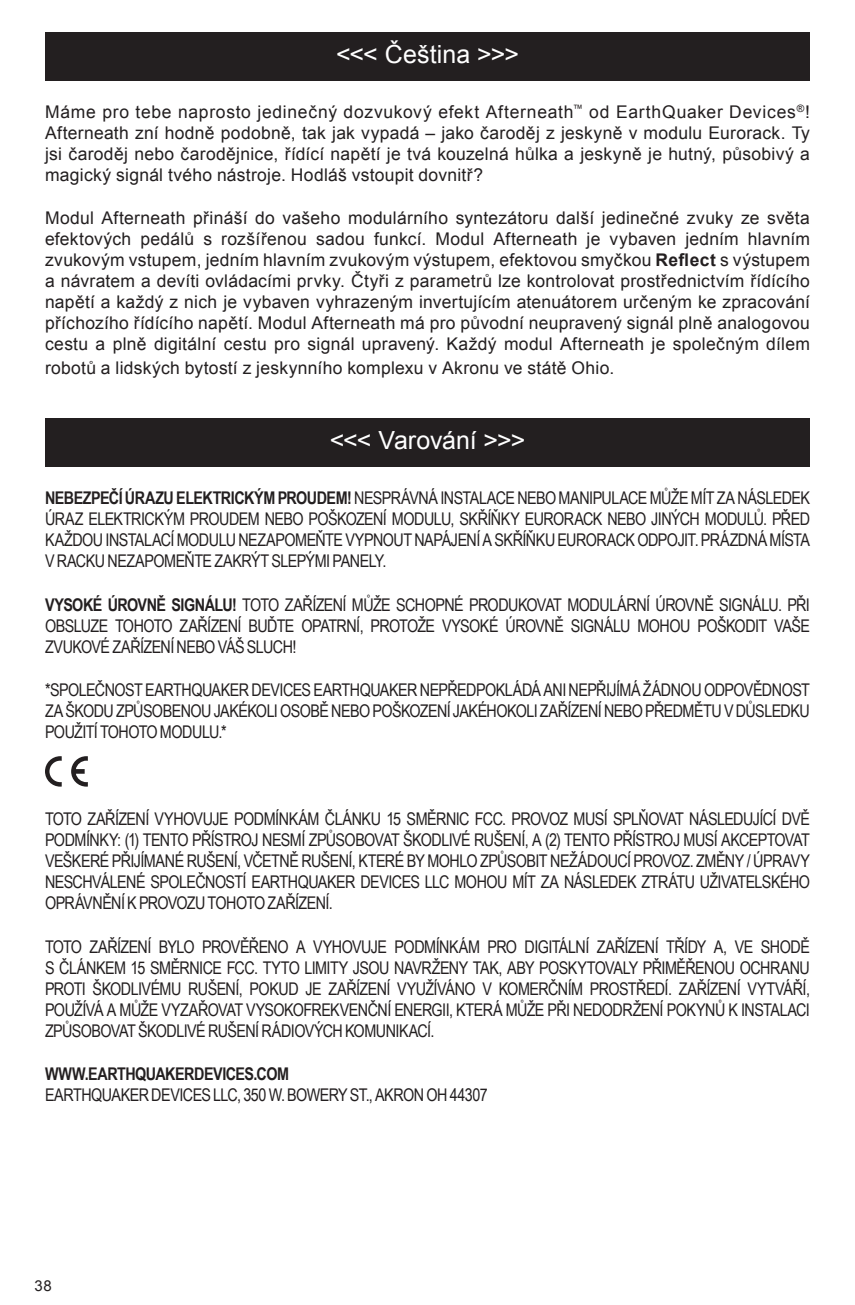
<style>
.page{position:relative;width:855px;height:1305px;background:#fff}
.page>*{position:absolute;margin:0;border:0;box-sizing:border-box;transform-origin:0 0}
.t1{font:25px "Arial";color:#fff}
.t2{font:17.5px/21px "Arial Narrow";letter-spacing:-.03em;color:#231f20;text-align:justify}
.t3{font:17.5px/21px "Arial";letter-spacing:.015em;color:#231f20;text-align:justify}
.t4{font:700 17.5px "Arial Narrow";letter-spacing:-.025em;color:#231f20}
.t5{font:15px "Arial";color:#231f20}
.s1{font-weight:700}
</style>
<div class="page">
<div style="left:45px;top:32px;width:765px;height:49px;background:#231f20"></div>
<div style="left:45px;top:419px;width:765px;height:48px;background:#231f20"></div>
<svg style="left:45px;top:756px;width:17px;height:31px"></svg>
<svg style="left:71px;top:756px;width:17px;height:31px"></svg>
<h1 class="t1" style="left:336px;top:38px;width:184px">&lt;&lt;&lt; Čeština &gt;&gt;&gt;</h1>
<p class="t3" style="left:45px;top:101px;width:767px">Máme pro tebe naprosto jedinečný dozvukový efekt Afterneath<sup>™</sup> od EarthQuaker Devices<sup>®</sup>!<br>Afterneath zní hodně podobně, tak jak vypadá – jako čaroděj z jeskyně v modulu Eurorack. Ty jsi čaroděj nebo čarodějnice, řídící napětí je tvá kouzelná hůlka a jeskyně je hutný, působivý a magický signál tvého nástroje. Hodláš vstoupit dovnitř?</p>
<p class="t3" style="left:45px;top:208px;width:767px">Modul Afterneath přináší do vašeho modulárního syntezátoru další jedinečné zvuky ze světa efektových pedálů s rozšířenou sadou funkcí. Modul Afterneath je vybaven jedním hlavním zvukovým vstupem, jedním hlavním zvukovým výstupem, efektovou smyčkou <span class="s1">Reflect</span> s výstupem a návratem a devíti ovládacími prvky. Čtyři z parametrů lze kontrolovat prostřednictvím řídícího napětí a každý z nich je vybaven vyhrazeným invertujícím atenuátorem určeným ke zpracování příchozího řídícího napětí. Modul Afterneath má pro původní neupravený signál plně analogovou cestu a plně digitální cestu pro signál upravený. Každý modul Afterneath je společným dílem</p>
<p class="t3" style="left:45px;top:358px;width:571px">robotů a lidských bytostí z jeskynního komplexu v Akronu ve státě Ohio.</p>
<h1 class="t1" style="left:330px;top:431px;width:197px">&lt;&lt;&lt; Varování &gt;&gt;&gt;</h1>
<p class="t2" style="left:45px;top:487px;width:767px"><span class="s1">NEBEZPEČÍ ÚRAZU ELEKTRICKÝM PROUDEM!</span> NESPRÁVNÁ INSTALACE NEBO MANIPULACE MŮŽE MÍT ZA NÁSLEDEK ÚRAZ ELEKTRICKÝM PROUDEM NEBO POŠKOZENÍ MODULU, SKŘÍŇKY EURORACK NEBO JINÝCH MODULŮ. PŘED KAŽDOU INSTALACÍ MODULU NEZAPOMEŇTE VYPNOUT NAPÁJENÍ A SKŘÍŇKU EURORACK ODPOJIT. PRÁZDNÁ MÍSTA V RACKU NEZAPOMEŇTE ZAKRÝT SLEPÝMI PANELY.</p>
<p class="t2" style="left:45px;top:593px;width:767px"><span class="s1">VYSOKÉ ÚROVNĚ SIGNÁLU!</span> TOTO ZAŘÍZENÍ MŮŽE SCHOPNÉ PRODUKOVAT MODULÁRNÍ ÚROVNĚ SIGNÁLU. PŘI OBSLUZE TOHOTO ZAŘÍZENÍ BUĎTE OPATRNÍ, PROTOŽE VYSOKÉ ÚROVNĚ SIGNÁLU MOHOU POŠKODIT VAŠE ZVUKOVÉ ZAŘÍZENÍ NEBO VÁŠ SLUCH!</p>
<p class="t2" style="left:45px;top:679px;width:767px">*SPOLEČNOST EARTHQUAKER DEVICES EARTHQUAKER NEPŘEDPOKLÁDÁ ANI NEPŘIJÍMÁ ŽÁDNOU ODPOVĚDNOST ZA ŠKODU ZPŮSOBENOU JAKÉKOLI OSOBĚ NEBO POŠKOZENÍ JAKÉHOKOLI ZAŘÍZENÍ NEBO PŘEDMĚTU V DŮSLEDKU POUŽITÍ TOHOTO MODULU.*</p>
<p class="t2" style="left:45px;top:808px;width:767px">TOTO ZAŘÍZENÍ VYHOVUJE PODMÍNKÁM ČLÁNKU 15 SMĚRNIC FCC. PROVOZ MUSÍ SPLŇOVAT NÁSLEDUJÍCÍ DVĚ PODMÍNKY: (1) TENTO PŘÍSTROJ NESMÍ ZPŮSOBOVAT ŠKODLIVÉ RUŠENÍ, A (2) TENTO PŘÍSTROJ MUSÍ AKCEPTOVAT VEŠKERÉ PŘIJÍMANÉ RUŠENÍ, VČETNĚ RUŠENÍ, KTERÉ BY MOHLO ZPŮSOBIT NEŽÁDOUCÍ PROVOZ. ZMĚNY / ÚPRAVY NESCHVÁLENÉ SPOLEČNOSTÍ EARTHQUAKER DEVICES LLC MOHOU MÍT ZA NÁSLEDEK ZTRÁTU UŽIVATELSKÉHO OPRÁVNĚNÍ K PROVOZU TOHOTO ZAŘÍZENÍ.</p>
<p class="t2" style="left:45px;top:935px;width:767px">TOTO ZAŘÍZENÍ BYLO PROVĚŘENO A VYHOVUJE PODMÍNKÁM PRO DIGITÁLNÍ ZAŘÍZENÍ TŘÍDY A, VE SHODĚ S ČLÁNKEM 15 SMĚRNICE FCC. TYTO LIMITY JSOU NAVRŽENY TAK, ABY POSKYTOVALY PŘIMĚŘENOU OCHRANU PROTI ŠKODLIVÉMU RUŠENÍ, POKUD JE ZAŘÍZENÍ VYUŽÍVÁNO V KOMERČNÍM PROSTŘEDÍ. ZAŘÍZENÍ VYTVÁŘÍ, POUŽÍVÁ A MŮŽE VYZAŘOVAT VYSOKOFREKVENČNÍ ENERGII, KTERÁ MŮŽE PŘI NEDODRŽENÍ POKYNŮ K INSTALACI ZPŮSOBOVAT ŠKODLIVÉ RUŠENÍ RÁDIOVÝCH KOMUNIKACÍ.</p>
<p class="t4" style="left:45px;top:1067px;width:246px">WWW.EARTHQUAKERDEVICES.COM</p>
<p class="t2" style="left:45px;top:1086px;width:444px">EARTHQUAKER DEVICES LLC, 350 W. BOWERY ST., AKRON OH 44307</p>
<p class="t5" style="left:35px;top:1280px;width:19px">38</p>
</div>
